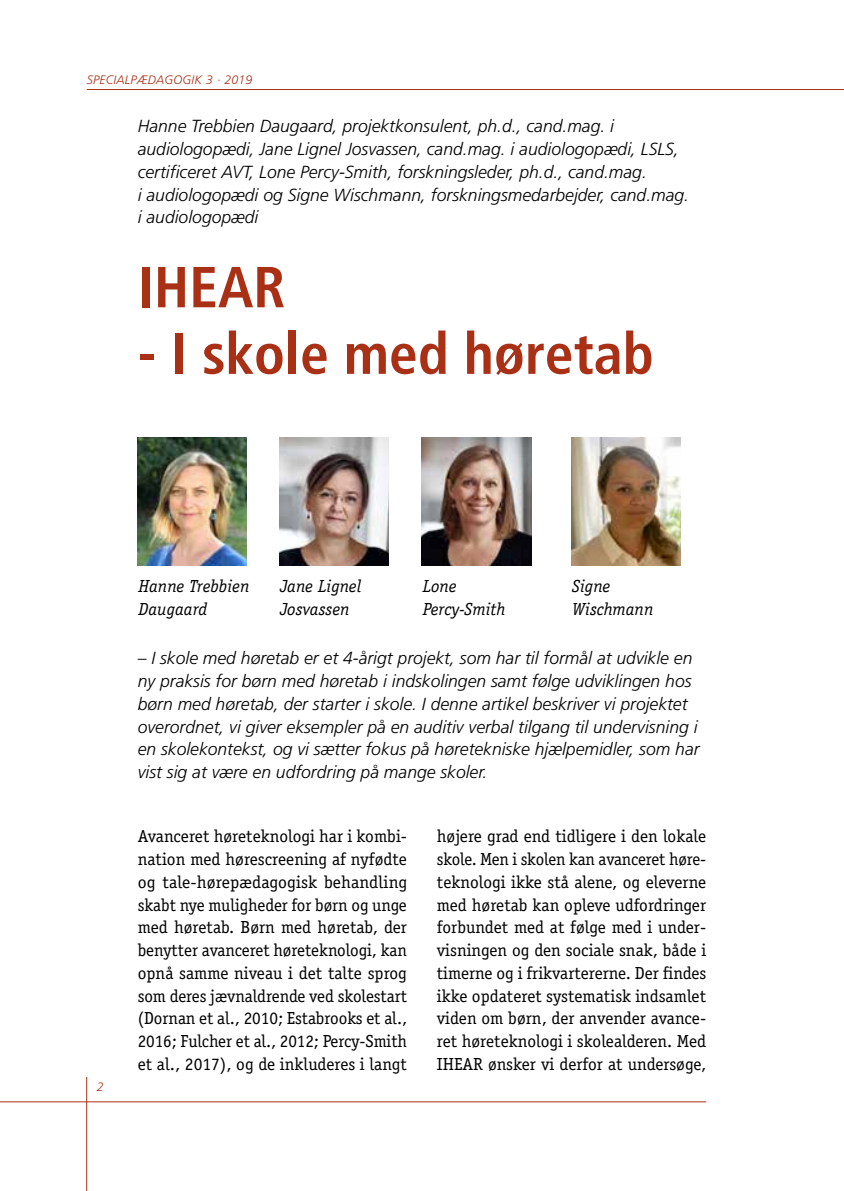
<style>
.page{position:relative;width:844px;height:1191px;background:#fff}
.page>*{position:absolute;margin:0;border:0;box-sizing:border-box;transform-origin:0 0}
.t1{font:700 condensed 57.75px "Frutiger";color:#a93015}
.t2{font:17.5px/22.8px "Officina Serif";letter-spacing:-.005em;color:#000;text-align:justify}
.t3{font:italic 300 17.5px/22.8px "Frutiger";color:#000}
.t4{font:italic 17.5px/22.8px "Officina Serif";color:#000}
.t5{font:italic 300 12.25px "Frutiger";letter-spacing:.015em;color:#a93015}
</style>
<div class="page">
<hr style="left:86px;top:1076px;width:1px;height:115px;background:#a93015">
<hr style="left:87px;top:89px;width:756px;height:1px;background:#a93015">
<hr style="left:0;top:1101px;width:706px;height:1px;background:#a93015">
<img style="left:138px;top:438px;width:109px;height:127px">
<img style="left:422px;top:438px;width:109px;height:127px">
<img style="left:279px;top:438px;width:109px;height:127px">
<img style="left:571px;top:438px;width:109px;height:127px">
<p class="t5" style="left:87px;top:72px;width:167px">SPECIALPÆDAGOGIK 3 · 2019</p>
<p class="t3" style="left:138px;top:115px;width:552px">Hanne Trebbien Daugaard, projektkonsulent, ph.d., cand.mag. i audiologopædi, Jane Lignel Josvassen, cand.mag. i audiologopædi, LSLS, certificeret AVT, Lone Percy-Smith, forskningsleder, ph.d., cand.mag.<br>i audiologopædi og Signe Wischmann, forskningsmedarbejder, cand.mag. i audiologopædi</p>
<h1 class="t1" style="left:138px;top:253px;width:149px">IHEAR</h1>
<h1 class="t1" style="left:138px;top:319px;width:517px">- I skole med høretab</h1>
<p class="t4" style="left:138px;top:575px;width:112px">Hanne Trebbien<br>Daugaard</p>
<p class="t4" style="left:422px;top:575px;width:84px">Lone<br>Percy-Smith</p>
<p class="t4" style="left:280px;top:575px;width:83px">Jane Lignel<br>Josvassen</p>
<p class="t4" style="left:572px;top:575px;width:83px">Signe<br>Wischmann</p>
<p class="t3" style="left:138px;top:647px;width:563px">– I skole med høretab er et 4-årigt projekt, som har til formål at udvikle en ny praksis for børn med høretab i indskolingen samt følge udviklingen hos børn med høretab, der starter i skole. I denne artikel beskriver vi projektet overordnet, vi giver eksempler på en auditiv verbal tilgang til undervisning i en skolekontekst, og vi sætter fokus på høretekniske hjælpemidler, som har vist sig at være en udfordring på mange skoler.</p>
<p class="t5" style="left:97px;top:1079px;width:8px">2</p>
<p class="t2" style="left:138px;top:825px;width:271px">Avanceret høreteknologi har i kombi&shy;nation med hørescreening af nyfødte og tale-hørepædagogisk behandling skabt nye muligheder for børn og unge med høretab. Børn med høretab, der benytter avanceret høreteknologi, kan opnå samme niveau i det talte sprog som deres jævnaldrende ved skolestart (Dornan et al., 2010; Estabrooks et al., 2016; Fulcher et al., 2012; Percy-Smith et al., 2017), og de inkluderes i langt</p>
<p class="t2" style="left:437px;top:825px;width:271px">højere grad end tidligere i den lokale skole. Men i skolen kan avanceret høre&shy;teknologi ikke stå alene, og eleverne med høretab kan opleve udfordringer forbundet med at følge med i under&shy;visningen og den sociale snak, både i timerne og i frikvartererne. Der findes ikke opdateret systematisk indsamlet viden om børn, der anvender avance&shy;ret høreteknologi i skolealderen. Med IHEAR ønsker vi derfor at undersøge,</p>
</div>
